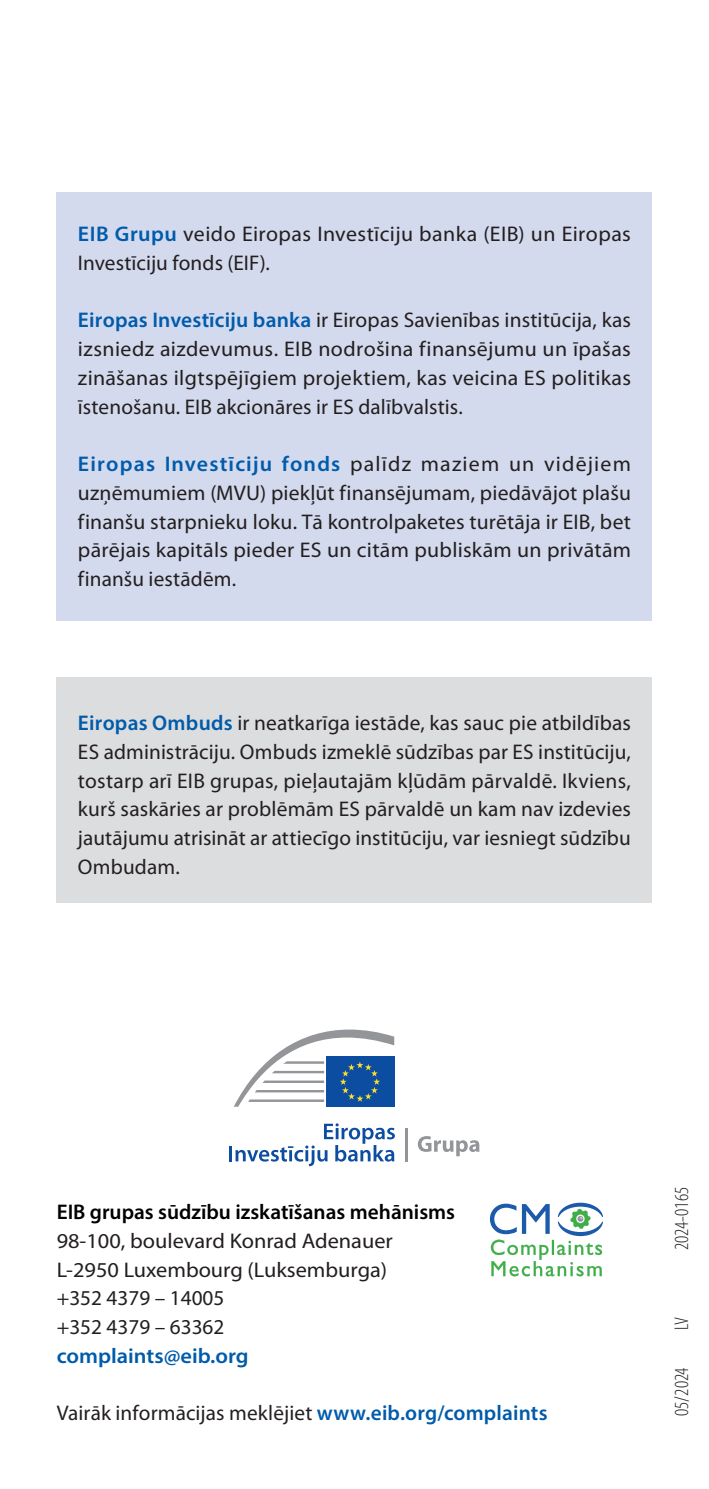
<style>
.page{position:relative;width:709px;height:1489px;background:#fff}
.page>*{position:absolute;margin:0;border:0;box-sizing:border-box;transform-origin:0 0}
.Texte_courant{font:21.25px/28.8px "Myriad Pro";letter-spacing:.005em;color:#231f20;text-align:justify}
.Texte_courant-2{font:21.25px/28.8px "Myriad Pro";letter-spacing:.005em;color:#231f20;scale:1.05 1}
.Texte_courant-3{font:600 21.25px "Myriad Pro";color:#015bab;scale:1.05 1}
.t1{font:300 condensed 20px "Myriad Pro";color:#231f20}
.s1{font-weight:600;color:#015bab}
.s2{font-weight:600;color:#000}
</style>
<div class="page">
<svg style="left:234px;top:1029px;width:160px;height:77px"></svg>
<hr style="left:405px;top:1127px;width:3px;height:34px;background:#939598">
<hr style="left:229px;top:1145px;width:3px;height:16px;background:#0d4da1">
<svg style="left:235px;top:1123px;width:160px;height:43px"></svg>
<svg style="left:418px;top:1136px;width:61px;height:20px"></svg>
<svg style="left:490px;top:1202px;width:113px;height:74px"></svg>
<div style="left:57px;top:192px;width:595px;height:429px;background:#d4daed"></div>
<div style="left:57px;top:677px;width:595px;height:225px;background:#dcdddf"></div>
<p class="Texte_courant" style="left:78px;top:220px;width:554px"><span class="s1">EIB Grupu</span> veido Eiropas Investīciju banka (EIB) un Eiropas<br>Investīciju fonds (EIF).</p>
<p class="Texte_courant" style="left:78px;top:306px;width:554px"><span class="s1">Eiropas Investīciju banka</span> ir Eiropas Savienības institūcija, kas izsniedz aizdevumus. EIB nodrošina finansējumu un īpašas zināšanas ilgtspējīgiem projektiem, kas veicina ES politikas īstenošanu. EIB akcionāres ir ES dalībvalstis.</p>
<p class="Texte_courant" style="left:78px;top:450px;width:554px"><span class="s1">Eiropas Investīciju fonds</span> palīdz maziem un vidējiem uzņēmumiem (MVU) piekļūt finansējumam, piedāvājot plašu finanšu starpnieku loku. Tā kontrolpaketes turētāja ir EIB, bet pārējais kapitāls pieder ES un citām publiskām un privātām finanšu iestādēm.</p>
<p class="Texte_courant" style="left:78px;top:709px;width:554px"><span class="s1">Eiropas Ombuds</span> ir neatkarīga iestāde, kas sauc pie atbildības ES administrāciju. Ombuds izmeklē sūdzības par ES institūciju, tostarp arī EIB grupas, pieļautajām kļūdām pārvaldē. Ikviens, kurš saskāries ar problēmām ES pārvaldē un kam nav izdevies jautājumu atrisināt ar attiecīgo institūciju, var iesniegt sūdzību Ombudam.</p>
<p class="Texte_courant-2" style="left:57px;top:1197px;width:381px"><span class="s2">EIB grupas sūdzību izskatīšanas mehānisms<br></span>98-100, boulevard Konrad Adenauer<br>L-2950 Luxembourg (Luksemburga)</p>
<p class="Texte_courant" style="left:57px;top:1284px;width:169px">+352 4379 – 14005</p>
<p class="Texte_courant" style="left:57px;top:1312px;width:169px">+352 4379 – 63362</p>
<p class="Texte_courant-3" style="left:57px;top:1342px;width:184px">complaints@eib.org</p>
<p class="Texte_courant" style="left:57px;top:1399px;width:492px">Vairāk informācijas meklējiet <span class="s1">www.eib.org/complaints</span></p>
<p class="t1" style="left:671px;top:1250px;width:65px;rotate:-90deg">2024-0165</p>
<p class="t1" style="left:671px;top:1330px;width:15px;rotate:-90deg">LV</p>
<p class="t1" style="left:671px;top:1415px;width:50px;rotate:-90deg">05/2024</p>
</div>
